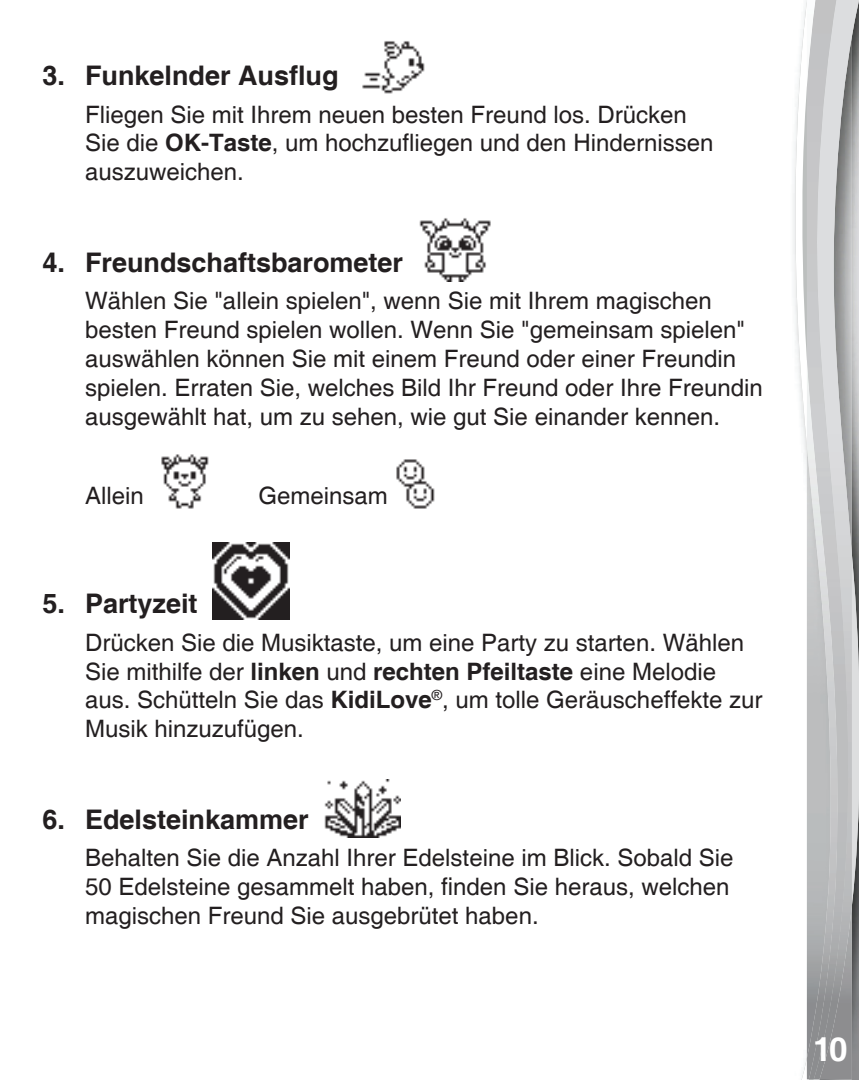
<style>
.page{position:relative;width:859px;height:1080px;background:#fff}
.page>*{position:absolute;margin:0;border:0;box-sizing:border-box;transform-origin:0 0}
.t1{font:700 33px "Helvetica";color:#fff}
.t2{font:700 27px "Helvetica";color:#231f20}
.t3{font:24px/28.8px "Helvetica";color:#231f20}
.s1{font-weight:700}
</style>
<div class="page">
<svg style="left:795px;top:0;width:12px;height:1080px"></svg>
<svg style="left:807px;top:0;width:52px;height:1080px;background:#a5a6a7"></svg>
<img style="left:850px;top:0;width:2px;height:1079px">
<img style="left:840px;top:0;width:10px;height:1079px">
<img style="left:807px;top:0;width:33px;height:1079px">
<img style="left:362px;top:41px;width:63px;height:53px">
<img style="left:419px;top:218px;width:72px;height:64px">
<img style="left:161px;top:454px;width:48px;height:55px">
<img style="left:396px;top:459px;width:39px;height:50px">
<img style="left:213px;top:543px;width:76px;height:77px">
<img style="left:324px;top:780px;width:76px;height:58px">
<p class="t2" style="left:43px;top:59px;width:298px">3. Funkelnder Ausflug</p>
<p class="t3" style="left:85px;top:101px;width:630px">Fliegen Sie mit Ihrem neuen besten Freund los. Drücken<br>Sie die <span class="s1">OK-Taste</span>, um hochzufliegen und den Hindernissen auszuweichen.</p>
<p class="t2" style="left:43px;top:246px;width:362px">4. Freundschaftsbarometer</p>
<p class="t3" style="left:85px;top:287px;width:679px">Wählen Sie "allein spielen", wenn Sie mit Ihrem magischen besten Freund spielen wollen. Wenn Sie "gemeinsam spielen" auswählen können Sie mit einem Freund oder einer Freundin spielen. Erraten Sie, welches Bild Ihr Freund oder Ihre Freundin ausgewählt hat, um zu sehen, wie gut Sie einander kennen.</p>
<p class="t3" style="left:85px;top:483px;width:60px">Allein</p>
<p class="t3" style="left:259px;top:483px;width:131px">Gemeinsam</p>
<p class="t2" style="left:43px;top:587px;width:157px">5. Partyzeit</p>
<p class="t3" style="left:85px;top:629px;width:679px">Drücken Sie die Musiktaste, um eine Party zu starten. Wählen Sie mithilfe der <span class="s1">linken</span> und <span class="s1">rechten Pfeiltaste</span> eine Melodie aus. Schütteln Sie das <span class="s1">KidiLove</span><sup>®</sup>, um tolle Geräuscheffekte zur Musik hinzuzufügen.</p>
<p class="t2" style="left:43px;top:803px;width:268px">6. Edelsteinkammer</p>
<p class="t3" style="left:85px;top:844px;width:650px">Behalten Sie die Anzahl Ihrer Edelsteine im Blick. Sobald Sie<br>50 Edelsteine gesammelt haben, finden Sie heraus, welchen magischen Freund Sie ausgebrütet haben.</p>
<h1 class="t1" style="left:813px;top:1029px;width:36px">10</h1>
</div>
